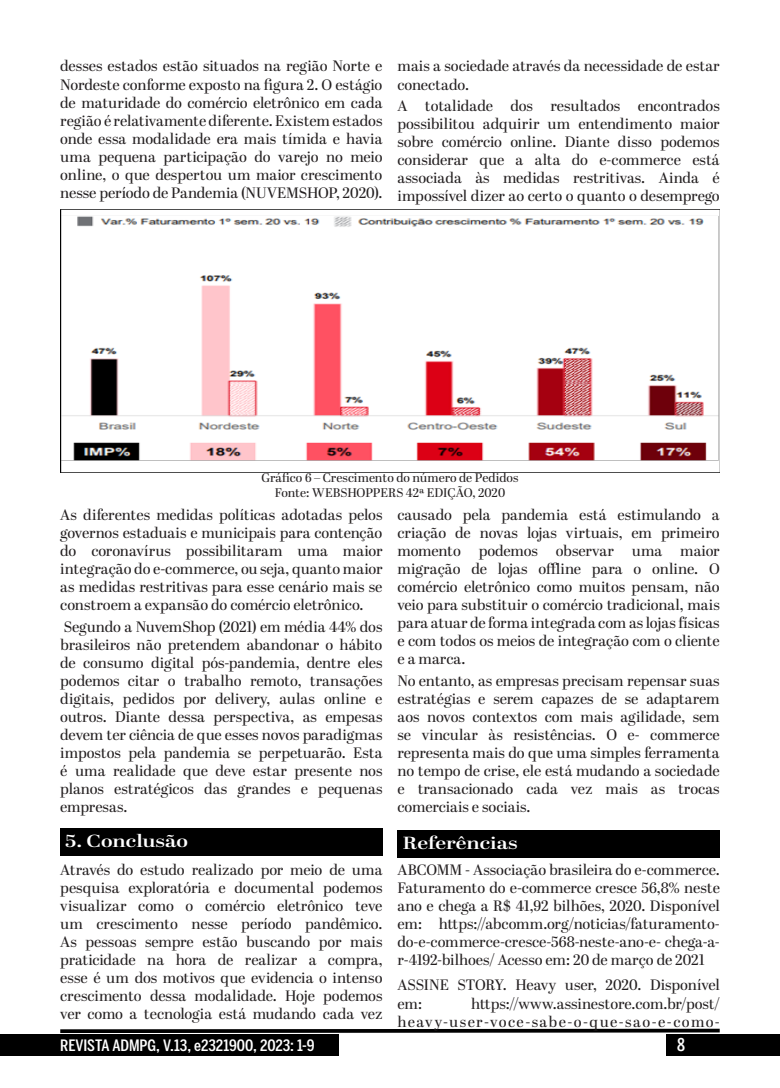
<style>
.page{position:relative;width:780px;height:1088px;background:#fff}
.page>*{position:absolute;margin:0;border:0;box-sizing:border-box;transform-origin:0 0}
.t1{font:600 17.5px "Abril Display";color:#fff;scale:1.25 1}
.t2{font:500 17.5px "Benton Sans Comp";color:#fff}
.t3{font:500 15.62px "Benton Sans Comp";letter-spacing:-.005em;color:#fff;scale:1.11 1}
.Texto_Principal{font:15px/18px "Abril Display";color:#231f20;text-align:justify}
.Referencias{font:15px/18px "Abril Display";color:#231f20;text-align:justify}
.Referencias-2{font:15px/18px "Abril Display";letter-spacing:.05em;color:#231f20;text-align:right}
.Legenda_centralizada{font:12.5px "Abril Display";letter-spacing:.005em;color:#231f20}
</style>
<div class="page">
<div style="left:666px;top:1035px;width:114px;height:21px;background:#000"></div>
<div style="left:0;top:1035px;width:338px;height:21px;background:#000"></div>
<svg style="left:56px;top:1028px;width:667px;height:7px"></svg>
<img style="left:61px;top:209px;width:658px;height:263px">
<div style="left:60px;top:828px;width:322px;height:27px;background:#000"></div>
<div style="left:397px;top:831px;width:322px;height:27px;background:#000"></div>
<p class="Texto_Principal" style="left:60px;top:58px;width:324px">desses estados estão situados na região Norte e Nordeste conforme exposto na figura 2. O estágio de maturidade do comércio eletrônico em cada região é relativamente diferente. Existem estados onde essa modalidade era mais tímida e havia uma pequena participação do varejo no meio online, o que despertou um maior crescimento nesse período de Pandemia (NUVEMSHOP, 2020).</p>
<p class="Texto_Principal" style="left:397px;top:58px;width:324px">mais a sociedade através da necessidade de estar conectado.</p>
<p class="Texto_Principal" style="left:397px;top:98px;width:324px">A totalidade dos resultados encontrados possibilitou adquirir um entendimento maior sobre comércio online. Diante disso podemos considerar que a alta do e-commerce está associada às medidas restritivas. Ainda é impossível dizer ao certo o quanto o desemprego</p>
<p class="Legenda_centralizada" style="left:261px;top:469px;width:258px">Gráfico 6 – Crescimento do número de Pedidos</p>
<p class="Legenda_centralizada" style="left:275px;top:484px;width:232px">Fonte: WEBSHOPPERS 42ª EDIÇÃO, 2020</p>
<p class="Texto_Principal" style="left:60px;top:507px;width:324px">As diferentes medidas políticas adotadas pelos governos estaduais e municipais para contenção do coronavírus possibilitaram uma maior integração do e-commerce, ou seja, quanto maior as medidas restritivas para esse cenário mais se constroem a expansão do comércio eletrônico.</p>
<p class="Texto_Principal" style="left:60px;top:619px;width:324px">Segundo a NuvemShop (2021) em média 44% dos brasileiros não pretendem abandonar o hábito de consumo digital pós-pandemia, dentre eles podemos citar o trabalho remoto, transações digitais, pedidos por delivery, aulas online e outros. Diante dessa perspectiva, as empesas devem ter ciência de que esses novos paradigmas impostos pela pandemia se perpetuarão. Esta é uma realidade que deve estar presente nos planos estratégicos das grandes e pequenas empresas.</p>
<p class="t1" style="left:65px;top:829px;width:100px">5. Conclusão</p>
<p class="Texto_Principal" style="left:60px;top:861px;width:324px">Através do estudo realizado por meio de uma pesquisa exploratória e documental podemos visualizar como o comércio eletrônico teve um crescimento nesse período pandêmico.<br>As pessoas sempre estão buscando por mais praticidade na hora de realizar a compra, esse é um dos motivos que evidencia o intenso crescimento dessa modalidade. Hoje podemos ver como a tecnologia está mudando cada vez</p>
<p class="Texto_Principal" style="left:397px;top:507px;width:324px">causado pela pandemia está estimulando a criação de novas lojas virtuais, em primeiro momento podemos observar uma maior migração de lojas offline para o online. O comércio eletrônico como muitos pensam, não veio para substituir o comércio tradicional, mais para atuar de forma integrada com as lojas físicas e com todos os meios de integração com o cliente e a marca.</p>
<p class="Texto_Principal" style="left:397px;top:673px;width:324px">No entanto, as empresas precisam repensar suas estratégias e serem capazes de se adaptarem aos novos contextos com mais agilidade, sem se vincular às resistências. O e- commerce representa mais do que uma simples ferramenta no tempo de crise, ele está mudando a sociedade e transacionado cada vez mais as trocas comerciais e sociais.</p>
<p class="t1" style="left:402px;top:830px;width:93px">Referências</p>
<p class="Referencias" style="left:397px;top:862px;width:324px">ABCOMM - Associação brasileira do e-commerce.<br>Faturamento do e-commerce cresce 56,8% neste ano e chega a R$ 41,92 bilhões, 2020. Disponível em: https://abcomm.org/noticias/faturamento&shy;do-e-commerce-cresce-568-neste-ano-e- chega-a&shy;r-4192-bilhoes/ Acesso em: 20 de março de 2021</p>
<p class="Referencias" style="left:397px;top:977px;width:324px">ASSINE STORY. Heavy user, 2020. Disponível em:</p>
<p class="Referencias-2" style="left:397px;top:995px;width:324px">https://www.assinestore.com.br/post/ heavy-user-voce-sabe-o-que-sao-e-como-</p>
<p class="t3" style="left:60px;top:1036px;width:230px">REVISTA ADMPG, V.13, e2321900, 2023: 1-9</p>
<p class="t2" style="left:677px;top:1035px;width:9px">8</p>
</div>
